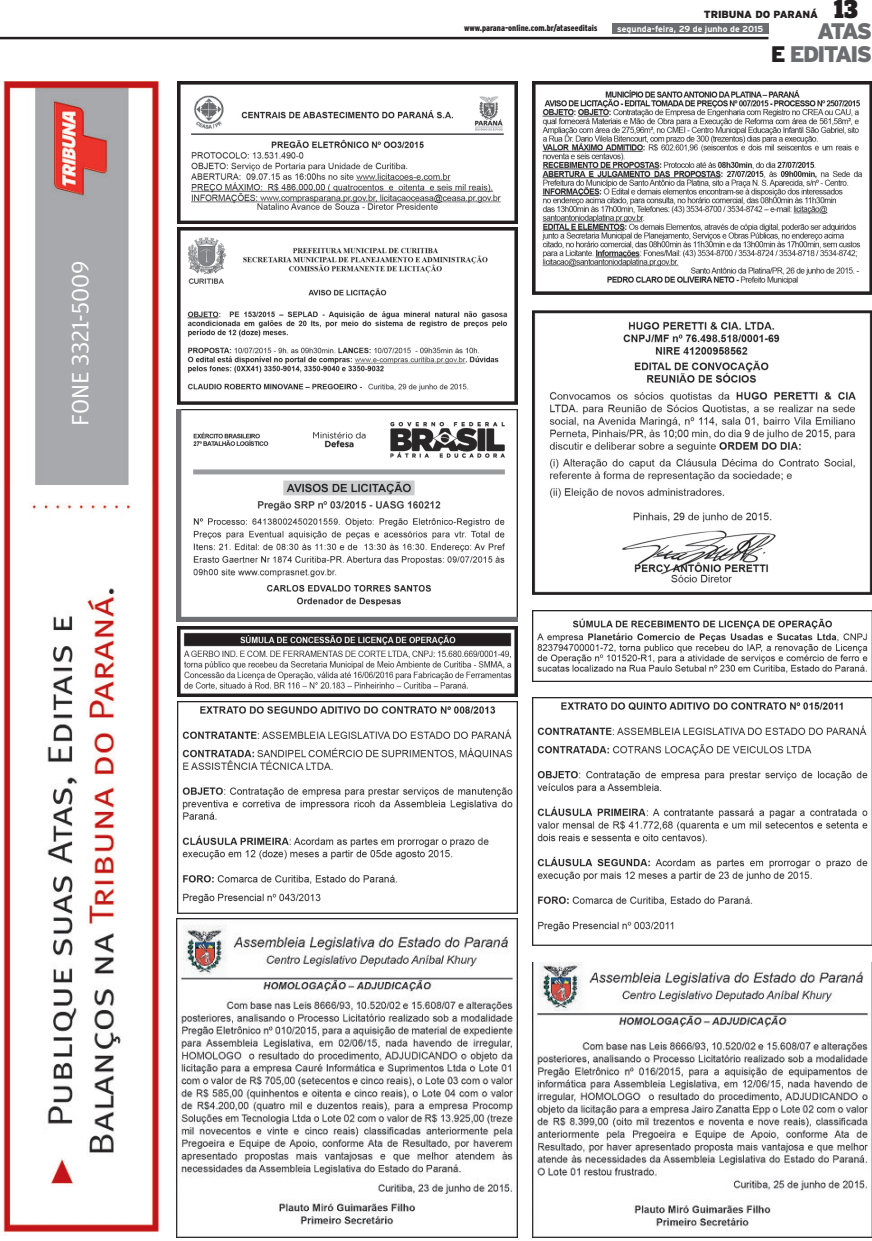
<style>
.page{position:relative;width:872px;height:1241px;background:#fff}
.page>*{position:absolute;margin:0;border:0;box-sizing:border-box;transform-origin:0 0}
.t1{font:900 28.25px "Zine Slab Dis";color:#231f20}
.t2{font:25px "Amplitude";color:#fff}
.t3{font:900 22.5px/22.5px "Interstate";letter-spacing:-.075em;color:#6c6d70;text-align:right}
.t4{font:900 10.38px "Interstate";letter-spacing:-.01em;color:#231f20}
.t5{font:900 condensed 8.75px "Interstate";color:#231f20}
.t6{font:700 8.75px "Interstate";color:#fff}
.s1{color:#231f20}
</style>
<div class="page">
<div style="left:612px;top:23px;width:156px;height:11px;background:#6c6d70"></div>
<hr style="left:0;top:37px;width:768px;height:2px;background:#231f20">
<img style="left:3px;top:81px;width:156px;height:404px">
<div style="left:61px;top:245px;width:43px;height:315px;background:#a8a9ad"></div>
<img style="left:0;top:485px;width:159px;height:748px">
<img style="left:532px;top:610px;width:340px;height:71px">
<img style="left:177px;top:626px;width:341px;height:70px">
<img style="left:177px;top:227px;width:341px;height:178px">
<img style="left:177px;top:409px;width:340px;height:212px">
<img style="left:177px;top:701px;width:341px;height:212px">
<img style="left:177px;top:81px;width:341px;height:142px">
<img style="left:532px;top:81px;width:340px;height:213px">
<img style="left:532px;top:697px;width:340px;height:248px">
<img style="left:532px;top:962px;width:340px;height:274px">
<img style="left:532px;top:310px;width:340px;height:284px">
<img style="left:177px;top:918px;width:340px;height:318px">
<h2 class="t2" style="left:66px;top:426px;width:167px;rotate:-90deg">FONE 3321-5009</h2>
<p class="t5" style="left:464px;top:23px;width:135px">www.parana-online.com.br/ataseeditais</p>
<p class="t4" style="left:704px;top:9px;width:116px">TRIBUNA DO PARANÁ</p>
<h1 class="t1" style="left:833px;top:-7px;width:26px">13</h1>
<p class="t6" style="left:617px;top:24px;width:147px">segunda-feira, 29 de junho de 2015</p>
<h3 class="t3" style="left:770px;top:20px;width:103px">ATAS<br><span class="s1">E</span> EDITAIS</h3>
</div>
